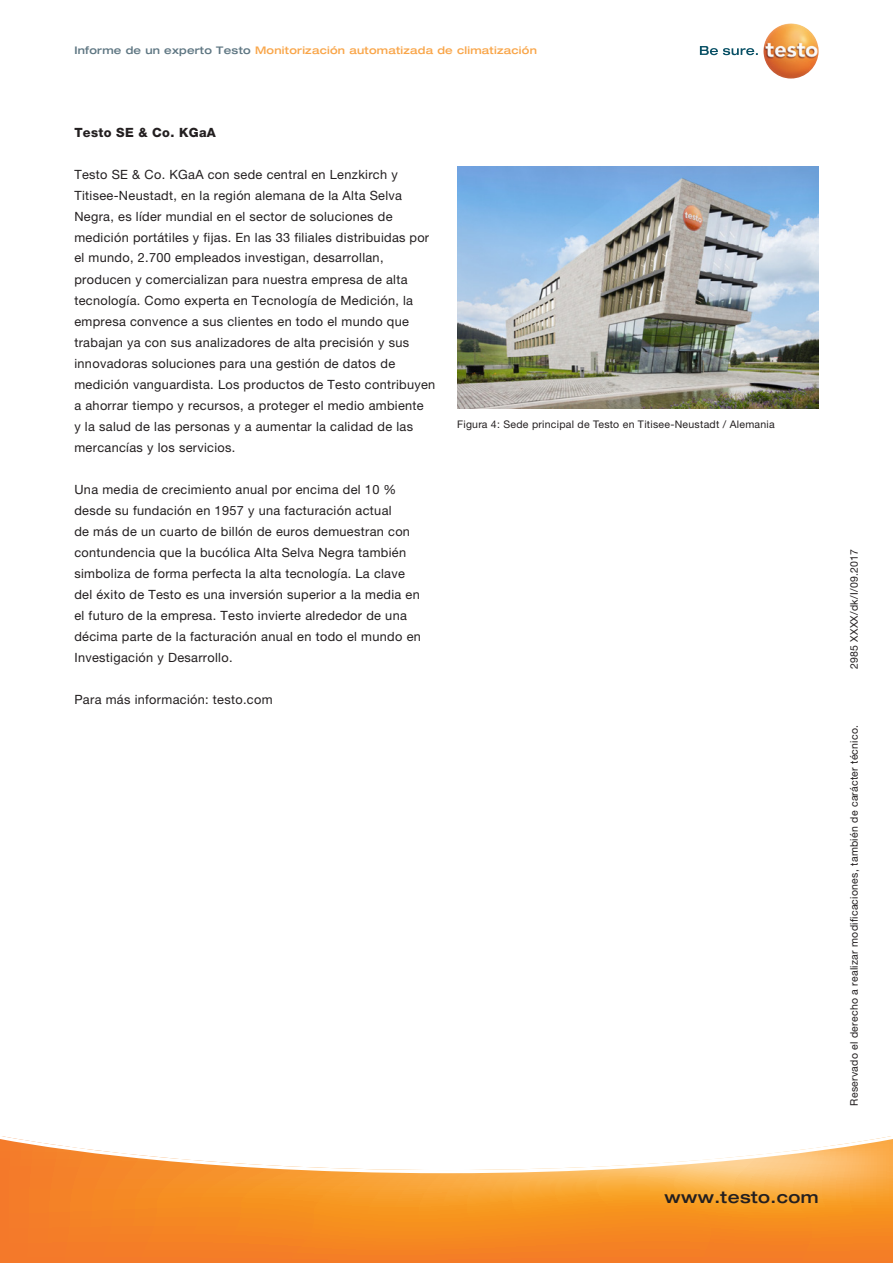
<style>
.page{position:relative;width:893px;height:1263px;background:#fff}
.page>*{position:absolute;margin:0;border:0;box-sizing:border-box;transform-origin:0 0}
.t1{font:500 expanded 16.5px "Helvetica Neue LTW1 G";letter-spacing:.025em;color:#231f20}
.t2{font:12.75px/21px "Helvetica Neue LTW1 G";letter-spacing:.025em;color:#231f20}
.t3{font:800 12.75px "Helvetica Neue LTW1 G";letter-spacing:.025em;color:#231f20}
.t4{font:10.5px "Helvetica Neue LTW1 G";letter-spacing:.025em;color:#231f20}
.t5{font:500 expanded 10.5px "Helvetica Neue LTW1 G";letter-spacing:.025em;color:#f9a64a}
.s1{color:#5e7682}
</style>
<div class="page">
<svg style="left:0;top:1136px;width:893px;height:127px"></svg>
<svg style="left:700px;top:46px;width:58px;height:9px"></svg>
<img style="left:763px;top:23px;width:56px;height:56px;border-radius:28px">
<img style="left:457px;top:167px;width:362px;height:241px">
<p class="t5" style="left:74px;top:43px;width:464px"><span class="s1">Informe de un experto Testo</span> Monitorización automatizada de climatización</p>
<p class="t3" style="left:74px;top:125px;width:143px">Testo SE &amp; Co. KGaA</p>
<p class="t2" style="left:74px;top:164px;width:356px">Testo SE &amp; Co. KGaA con sede central en Lenzkirch y Titisee-Neustadt, en la región alemana de la Alta Selva Negra, es líder mundial en el sector de soluciones de medición portátiles y fijas. En las 33 filiales distribuidas por el mundo, 2.700 empleados investigan, desarrollan,</p>
<p class="t2" style="left:74px;top:269px;width:362px">producen y comercializan para nuestra empresa de alta tecnología. Como experta en Tecnología de Medición, la empresa convence a sus clientes en todo el mundo que trabajan ya con sus analizadores de alta precisión y sus innovadoras soluciones para una gestión de datos de medición vanguardista. Los productos de Testo contribuyen a ahorrar tiempo y recursos, a proteger el medio ambiente<br>y la salud de las personas y a aumentar la calidad de las mercancías y los servicios.</p>
<p class="t2" style="left:74px;top:479px;width:348px">Una media de crecimiento anual por encima del 10 % desde su fundación en 1957 y una facturación actual<br>de más de un cuarto de billón de euros demuestran con contundencia que la bucólica Alta Selva Negra también simboliza de forma perfecta la alta tecnología. La clave del éxito de Testo es una inversión superior a la media en el futuro de la empresa. Testo invierte alrededor de una décima parte de la facturación anual en todo el mundo en Investigación y Desarrollo.</p>
<p class="t2" style="left:74px;top:689px;width:200px">Para más información: testo.com</p>
<p class="t4" style="left:457px;top:418px;width:319px">Figura 4: Sede principal de Testo en Titisee-Neustadt / Alemania</p>
<p class="t4" style="left:848px;top:669px;width:122px;rotate:-90deg">2985 XXXX/dk/I/09.2017</p>
<p class="t4" style="left:848px;top:1106px;width:382px;rotate:-90deg">Reservado el derecho a realizar modificaciones, también de carácter técnico.</p>
<p class="t1" style="left:664px;top:1187px;width:156px">www.testo.com</p>
</div>
